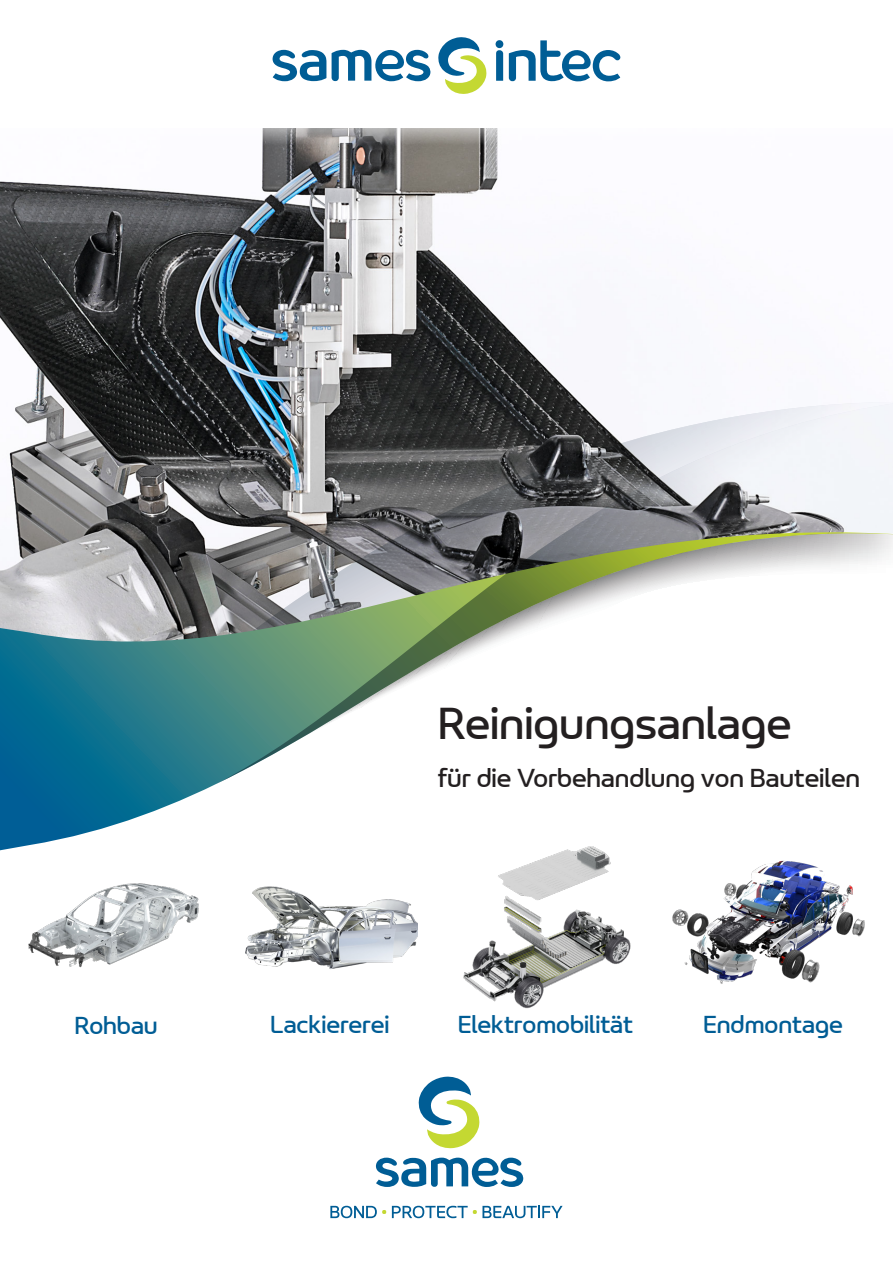
<style>
.page{position:relative;width:893px;height:1263px;background:#fff}
.page>*{position:absolute;margin:0;border:0;box-sizing:border-box;transform-origin:0 0}
.Titres_niveau_1{font:46.5px "LT Wave";color:#231f20}
.Titres_niveau_1-2{font:27px "LT Wave";color:#231f20}
.Titres_niveau_1-3{font:25.5px "LT Wave";color:#005d95}
</style>
<div class="page">
<img style="left:0;top:145px;width:579px;height:371px">
<svg style="left:262px;top:128px;width:236px;height:17px;background:#9a9997"></svg>
<svg style="left:418px;top:1076px;width:62px;height:72px"></svg>
<svg style="left:376px;top:1157px;width:147px;height:30px"></svg>
<svg style="left:332px;top:49px;width:99px;height:32px"></svg>
<svg style="left:273px;top:50px;width:53px;height:31px"></svg>
<svg style="left:438px;top:37px;width:49px;height:57px"></svg>
<div style="left:496px;top:40px;width:7px;height:8px;background:#005d95;border-radius:50%"></div>
<svg style="left:496px;top:50px;width:7px;height:31px"></svg>
<svg style="left:509px;top:40px;width:111px;height:41px"></svg>
<svg style="left:330px;top:1206px;width:56px;height:12px"></svg>
<svg style="left:392px;top:1206px;width:171px;height:12px"></svg>
<img style="left:28px;top:883px;width:171px;height:85px">
<img style="left:245px;top:886px;width:172px;height:83px">
<img style="left:463px;top:870px;width:168px;height:139px">
<img style="left:672px;top:870px;width:193px;height:114px">
<svg style="left:30px;top:402px;width:185px;height:114px;background:#6b6b6b"></svg>
<svg style="left:0;top:516px;width:215px;height:334px;background:#4f8097"></svg>
<svg style="left:215px;top:402px;width:678px;height:131px"></svg>
<svg style="left:29px;top:533px;width:864px;height:317px"></svg>
<svg style="left:335px;top:844px;width:558px;height:26px"></svg>
<p class="Titres_niveau_1" style="left:438px;top:697px;width:355px">Reinigungsanlage</p>
<p class="Titres_niveau_1-2" style="left:438px;top:763px;width:424px">für die Vorbehandlung von Bauteilen</p>
<p class="Titres_niveau_1-3" style="left:74px;top:1011px;width:85px">Rohbau</p>
<p class="Titres_niveau_1-3" style="left:270px;top:1010px;width:121px">Lackiererei</p>
<p class="Titres_niveau_1-3" style="left:458px;top:1010px;width:177px">Elektromobilität</p>
<p class="Titres_niveau_1-3" style="left:703px;top:1010px;width:141px">Endmontage</p>
</div>
